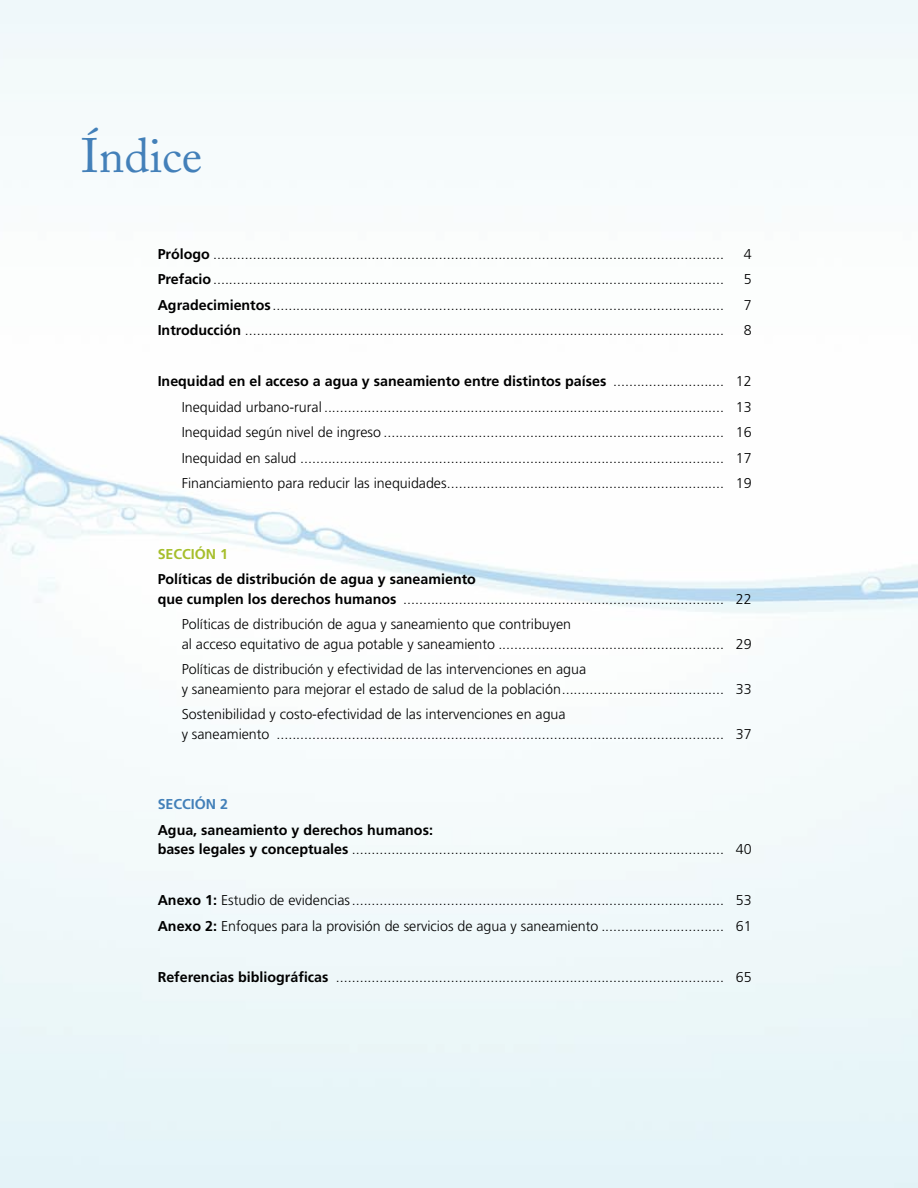
<style>
.page{position:relative;width:918px;height:1188px;background:#fff}
.page>*{position:absolute;margin:0;border:0;box-sizing:border-box;transform-origin:0 0}
.t1{font:48px "Adobe Caslon";color:#4380b9}
.t2{font:300 14.25px/25.5px "Frutiger";color:#000}
.t3{font:700 14.25px "Frutiger";color:#a6be2b}
.t4{font:700 14.25px "Frutiger";color:#4380b9}
.s1{font-weight:700}
</style>
<div class="page">
<h1 class="t1" style="left:81px;top:128px;width:123px">Índice</h1>
<p class="t2" style="left:158px;top:241px;width:568px"><span class="s1">Prólogo</span> .................................................................................................................................</p>
<p class="t2" style="left:744px;top:241px;width:9px">4</p>
<p class="t2" style="left:158px;top:267px;width:568px"><span class="s1">Prefacio</span>.................................................................................................................................</p>
<p class="t2" style="left:744px;top:267px;width:9px">5</p>
<p class="t2" style="left:158px;top:292px;width:568px"><span class="s1">Agradecimientos</span> ..................................................................................................................</p>
<p class="t2" style="left:744px;top:292px;width:9px">7</p>
<p class="t2" style="left:158px;top:318px;width:568px"><span class="s1">Introducción</span> .........................................................................................................................</p>
<p class="t2" style="left:744px;top:318px;width:9px">8</p>
<p class="t2" style="left:182px;top:369px;width:571px;text-align:justify;text-indent:-24px"><span class="s1">Inequidad en el acceso a agua y saneamiento entre distintos países</span> ............................ 12<br>Inequidad urbano-rural ..................................................................................................... 13<br>Inequidad según nivel de ingreso ...................................................................................... 16<br>Inequidad en salud ........................................................................................................... 17<br>Financiamiento para reducir las inequidades...................................................................... 19</p>
<p class="t3" style="left:158px;top:546px;width:72px">SECCIÓN 1</p>
<p class="t2" style="left:158px;top:570px;width:595px;line-height:19.5px"><span class="s1">Políticas de distribución de agua y saneamiento<br>que cumplen los derechos humanos</span> ................................................................................. 22</p>
<p class="t2" style="left:182px;top:615px;width:571px;line-height:19.5px">Políticas de distribución de agua y saneamiento que contribuyen<br>al acceso equitativo de agua potable y saneamiento ......................................................... 29</p>
<p class="t2" style="left:182px;top:660px;width:571px;line-height:19.5px">Políticas de distribución y efectividad de las intervenciones en agua<br>y saneamiento para mejorar el estado de salud de la población......................................... 33</p>
<p class="t2" style="left:182px;top:705px;width:571px;line-height:19.5px">Sostenibilidad y costo-efectividad de las intervenciones en agua<br>y saneamiento ................................................................................................................. 37</p>
<p class="t4" style="left:158px;top:796px;width:72px">SECCIÓN 2</p>
<p class="t2" style="left:158px;top:820px;width:595px;line-height:19.5px"><span class="s1">Agua, saneamiento y derechos humanos:<br>bases legales y conceptuales</span> .............................................................................................. 40</p>
<p class="t2" style="left:158px;top:888px;width:595px"><span class="s1">Anexo 1:</span> Estudio de evidencias.............................................................................................. 53<br><span class="s1">Anexo 2:</span> Enfoques para la provisión de servicios de agua y saneamiento ............................... 61</p>
<p class="t2" style="left:158px;top:964px;width:595px"><span class="s1">Referencias bibliográficas</span> .................................................................................................. 65</p>
</div>
